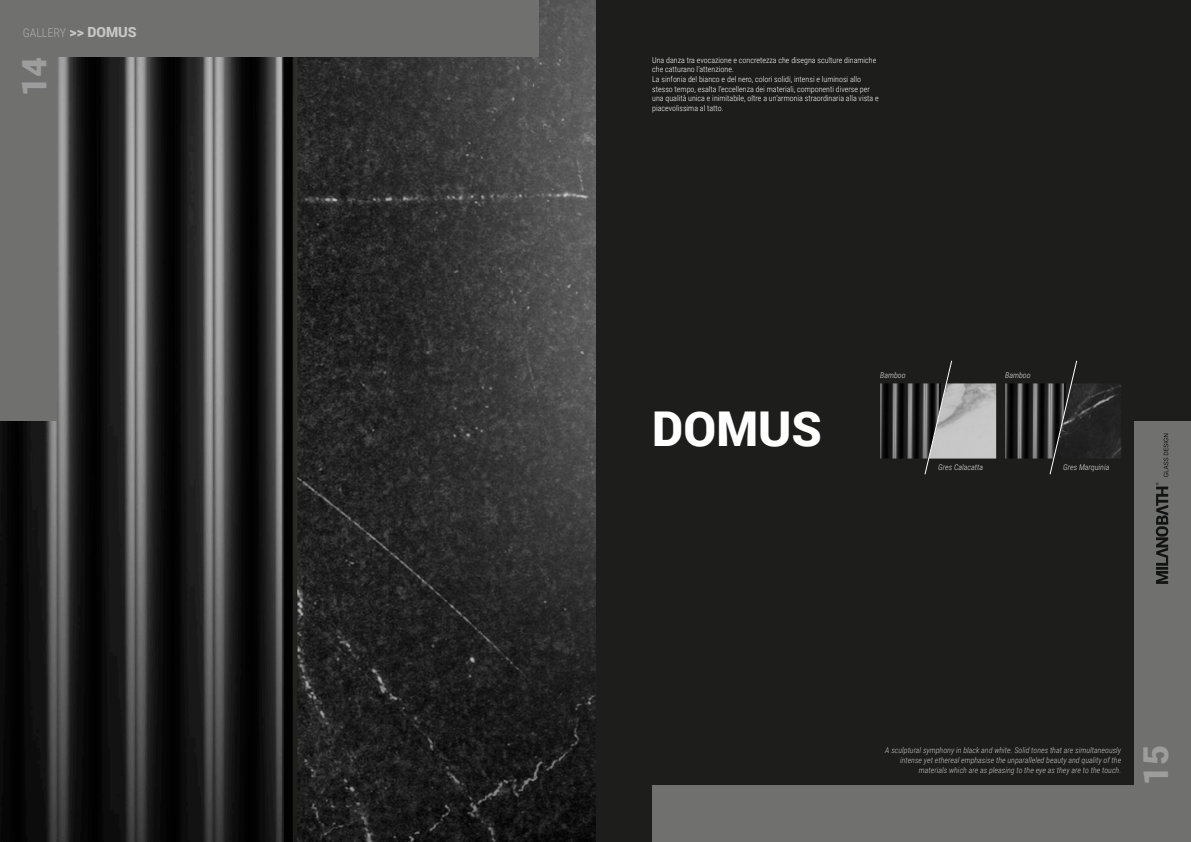
<style>
.page{position:relative;width:1191px;height:842px;background:#fff}
.page>*{position:absolute;margin:0;border:0;box-sizing:border-box;transform-origin:0 0}
.t1{font:900 48px "Roboto";color:#fff}
.t2{font:900 34.4px "Roboto";color:#9d9d9d}
.t3{font:300 12px "Roboto Condensed";color:#aeaeae}
.t4{font:300 8px/9.6px "Roboto Condensed";color:#fff}
.t5{font:italic 300 8px/9.6px "Roboto Condensed";color:#c7c7c6;text-align:right}
.t6{font:italic 300 8px "Roboto Condensed";color:#e4e4e3}
.s1{font-family:"Roboto";font-weight:900;font-size:14px;color:#c7c7c6}
</style>
<div class="page">
<div style="left:595px;top:0;width:596px;height:842px;background:#1d1d1b"></div>
<img style="left:0;top:0;width:595px;height:842px">
<img style="left:1005px;top:383px;width:44px;height:76px">
<img style="left:952px;top:383px;width:44px;height:76px">
<img style="left:1077px;top:383px;width:44px;height:76px">
<img style="left:880px;top:383px;width:44px;height:76px">
<div style="left:0;top:0;width:539px;height:57px;background:#70706f"></div>
<div style="left:652px;top:785px;width:539px;height:57px;background:#70706f"></div>
<div style="left:0;top:0;width:57px;height:421px;background:#70706f"></div>
<div style="left:1134px;top:421px;width:57px;height:421px;background:#70706f"></div>
<svg style="left:1155px;top:434px;width:13px;height:150px"></svg>
<svg style="left:924px;top:360px;width:28px;height:115px"></svg>
<svg style="left:1049px;top:360px;width:28px;height:115px"></svg>
<h3 class="t3" style="left:23px;top:24px;width:116px">GALLERY <span class="s1">&gt;&gt; DOMUS</span></h3>
<h2 class="t2" style="left:10px;top:96px;width:41px;rotate:-90deg">14</h2>
<p class="t4" style="left:652px;top:55px;width:228px">Una danza tra evocazione e concretezza che disegna sculture dinamiche che catturano l’attenzione.<br>La sinfonia del bianco e del nero, colori solidi, intensi e luminosi allo stesso tempo, esalta l’eccellenza dei materiali, componenti diverse per una qualità unica e inimitabile, oltre a un’armonia straordinaria alla vista e piacevolissima al tatto.</p>
<h1 class="t1" style="left:652px;top:395px;width:171px">DOMUS</h1>
<p class="t6" style="left:880px;top:370px;width:27px">Bamboo</p>
<p class="t6" style="left:1005px;top:370px;width:27px">Bamboo</p>
<p class="t6" style="left:938px;top:461px;width:46px">Gres Calacatta</p>
<p class="t6" style="left:1063px;top:461px;width:48px">Gres Marquinia</p>
<p class="t5" style="left:885px;top:745px;width:237px">A sculptural symphony in black and white. Solid tones that are simultaneously intense yet ethereal emphasise the unparalleled beauty and quality of the materials which are as pleasing to the eye as they are to the touch.</p>
<h2 class="t2" style="left:1131px;top:785px;width:41px;rotate:-90deg">15</h2>
</div>
